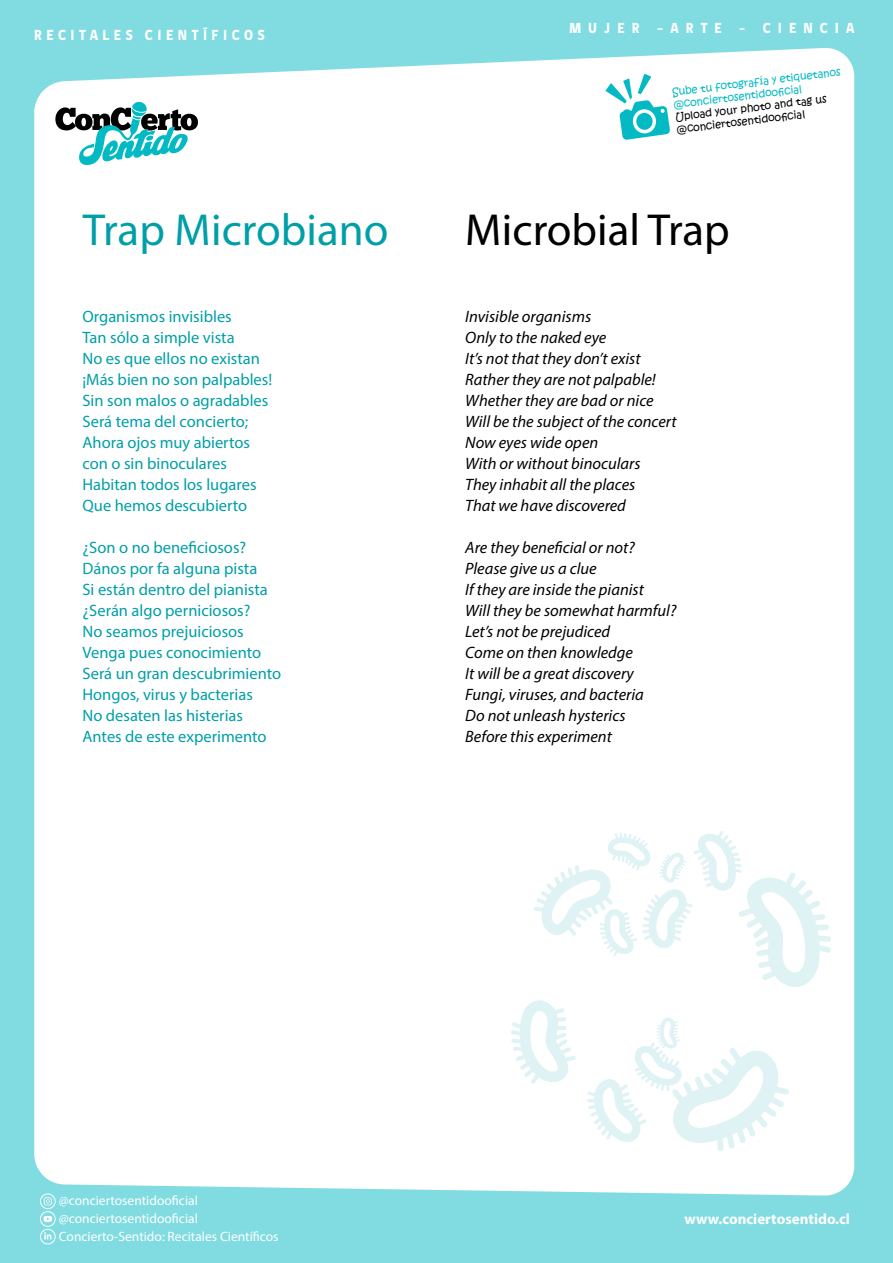
<style>
.page{position:relative;width:893px;height:1263px;background:#81dce1}
.page>*{position:absolute;margin:0;border:0;box-sizing:border-box;transform-origin:0 0}
.texto{font:45px "Myriad Pro";color:#009fa8}
.texto-2{font:45px "Myriad Pro";color:#000}
.texto_ingles{font:italic 16.5px "Myriad Pro";color:#000}
.texto-3{font:16.5px "Myriad Pro";color:#009fa8}
.t1{font:700 15px "Myriad Pro";color:#fff}
.t2{font:800 15px "gob CL";letter-spacing:.33em;color:#fff;scale:.9 1}
.t3{font:800 15px "gob CL";letter-spacing:.52em;color:#fff;scale:.9 1}
.t4{font:13.5px/18px "Myriad Pro";color:#fff}
.t5{font:10.5px/12.6px "Kristen ITC";color:#03bac4}
.t6{font:10.5px/12.6px "Kristen ITC";color:#000}
</style>
<div class="page">
<div style="left:34px;top:48px;width:820px;height:1148px;background:#fff"></div>
<svg style="left:534px;top:831px;width:297px;height:156px;background:#f7fbfc"></svg>
<svg style="left:587px;top:1017px;width:202px;height:134px;background:#f5fbfb"></svg>
<svg style="left:511px;top:999px;width:65px;height:85px;background:#f1f9fa"></svg>
<svg style="left:40px;top:1193px;width:16px;height:51px"></svg>
<svg style="left:55px;top:101px;width:143px;height:65px;background:#97c2c4"></svg>
<svg style="left:605px;top:74px;width:65px;height:66px;background:#a1e5e8"></svg>
<p class="t2" style="left:34px;top:25px;width:258px">RECITALES CIENTÍFICOS</p>
<p class="t3" style="left:569px;top:18px;width:318px">MUJER -ARTE - CIENCIA</p>
<p class="t5" style="left:671px;top:86px;width:171px;rotate:-7deg">Sube tu fotografía y etiquetanos @conciertosentidoofi cial</p>
<p class="t6" style="left:674px;top:111px;width:154px;rotate:-7deg">Upload your photo and tag us @conciertosentidoofi cial</p>
<p class="texto" style="left:83px;top:202px;width:307px">Trap Microbiano</p>
<p class="texto-2" style="left:465px;top:202px;width:266px">Microbial Trap</p>
<p class="texto-3" style="left:82px;top:306px;width:151px">Organismos invisibles</p>
<p class="texto-3" style="left:82px;top:327px;width:154px">Tan sólo a simple vista</p>
<p class="texto-3" style="left:82px;top:348px;width:179px">No es que ellos no existan</p>
<p class="texto-3" style="left:82px;top:369px;width:191px">¡Más bien no son palpables!</p>
<p class="texto-3" style="left:82px;top:390px;width:187px">Sin son malos o agradables</p>
<p class="texto-3" style="left:82px;top:411px;width:167px">Será tema del concierto;</p>
<p class="texto-3" style="left:82px;top:432px;width:169px">Ahora ojos muy abiertos</p>
<p class="texto-3" style="left:82px;top:453px;width:146px">con o sin binoculares</p>
<p class="texto-3" style="left:82px;top:474px;width:176px">Habitan todos los lugares</p>
<p class="texto-3" style="left:82px;top:495px;width:166px">Que hemos descubierto</p>
<p class="texto-3" style="left:82px;top:537px;width:165px">¿Son o no beneficiosos?</p>
<p class="texto-3" style="left:82px;top:558px;width:176px">Dános por fa alguna pista</p>
<p class="texto-3" style="left:82px;top:579px;width:187px">Si están dentro del pianista</p>
<p class="texto-3" style="left:82px;top:600px;width:170px">¿Serán algo perniciosos?</p>
<p class="texto-3" style="left:82px;top:621px;width:163px">No seamos prejuiciosos</p>
<p class="texto-3" style="left:82px;top:642px;width:180px">Venga pues conocimiento</p>
<p class="texto-3" style="left:82px;top:663px;width:200px">Será un gran descubrimiento</p>
<p class="texto-3" style="left:82px;top:684px;width:172px">Hongos, virus y bacterias</p>
<p class="texto-3" style="left:82px;top:705px;width:162px">No desaten las histerias</p>
<p class="texto-3" style="left:82px;top:726px;width:186px">Antes de este experimento</p>
<p class="t4" style="left:59px;top:1191px;width:221px">@conciertosentidooficial @conciertosentidooficial<br>Concierto-Sentido: Recitales Científicos</p>
<p class="texto_ingles" style="left:465px;top:306px;width:127px">Invisible organisms</p>
<p class="texto_ingles" style="left:465px;top:327px;width:143px">Only to the naked eye</p>
<p class="texto_ingles" style="left:465px;top:348px;width:177px">It’s not that they don’t exist</p>
<p class="texto_ingles" style="left:465px;top:369px;width:192px">Rather they are not palpable!</p>
<p class="texto_ingles" style="left:465px;top:390px;width:190px">Whether they are bad or nice</p>
<p class="texto_ingles" style="left:465px;top:411px;width:213px">Will be the subject of the concert</p>
<p class="texto_ingles" style="left:465px;top:432px;width:135px">Now eyes wide open</p>
<p class="texto_ingles" style="left:465px;top:453px;width:177px">With or without binoculars</p>
<p class="texto_ingles" style="left:465px;top:474px;width:172px">They inhabit all the places</p>
<p class="texto_ingles" style="left:465px;top:495px;width:162px">That we have discovered</p>
<p class="texto_ingles" style="left:465px;top:537px;width:171px">Are they beneficial or not?</p>
<p class="texto_ingles" style="left:465px;top:558px;width:133px">Please give us a clue</p>
<p class="texto_ingles" style="left:465px;top:579px;width:180px">If they are inside the pianist</p>
<p class="texto_ingles" style="left:465px;top:600px;width:213px">Will they be somewhat harmful?</p>
<p class="texto_ingles" style="left:465px;top:621px;width:146px">Let’s not be prejudiced</p>
<p class="texto_ingles" style="left:465px;top:642px;width:169px">Come on then knowledge</p>
<p class="texto_ingles" style="left:465px;top:663px;width:170px">It will be a great discovery</p>
<p class="texto_ingles" style="left:465px;top:684px;width:180px">Fungi, viruses, and bacteria</p>
<p class="texto_ingles" style="left:465px;top:705px;width:162px">Do not unleash hysterics</p>
<p class="texto_ingles" style="left:465px;top:726px;width:148px">Before this experiment</p>
<p class="t1" style="left:684px;top:1209px;width:167px">www.conciertosentido.cl</p>
</div>
